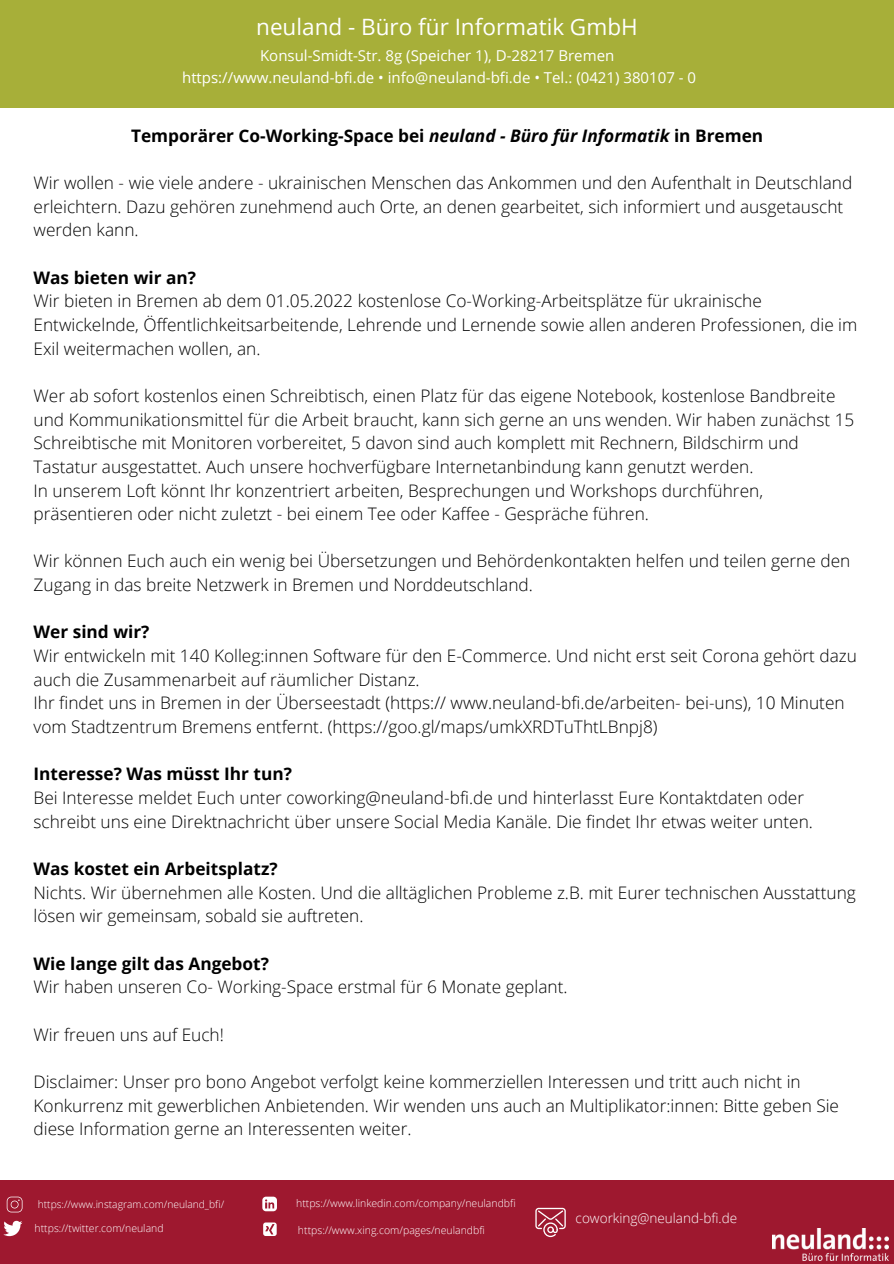
<style>
.page{position:relative;width:894px;height:1264px;background:#fff}
.page>*{position:absolute;margin:0;border:0;box-sizing:border-box;transform-origin:0 0}
.t1{font:22.5px "Open Sans";color:#fff}
.t2{font:300 17.25px/23.7px "Open Sans";color:#000}
.t3{font:700 17.25px "Open Sans";color:#000}
.t4{font:15px "Open Sans";color:#fff}
.t5{font:300 13.5px "Open Sans";color:#fff}
.t6{font:300 10.5px "Open Sans";color:#fff}
.t7{font:300 10.2px "Open Sans";color:#fff}
.s1{font-style:italic}
</style>
<div class="page">
<div style="left:0;top:0;width:893px;height:108px;background:#a7af39"></div>
<div style="left:0;top:1180px;width:893px;height:83px;background:#9e182f"></div>
<img style="left:772px;top:1228px;width:115px;height:32px">
<svg style="left:7px;top:1196px;width:15px;height:16px"></svg>
<svg style="left:3px;top:1220px;width:19px;height:16px"></svg>
<svg style="left:262px;top:1196px;width:15px;height:15px"></svg>
<svg style="left:263px;top:1222px;width:13px;height:13px"></svg>
<svg style="left:535px;top:1207px;width:30px;height:30px"></svg>
<p class="t1" style="left:256px;top:11px;width:383px">neuland - Büro für Informatik GmbH</p>
<p class="t4" style="left:260px;top:45px;width:355px">Konsul-Smidt-Str. 8g (Speicher 1), D-28217 Bremen</p>
<p class="t4" style="left:182px;top:67px;width:515px">https://www.neuland-bfi.de • info@neuland-bfi.de • Tel.: (0421) 380107 - 0</p>
<p class="t3" style="left:131px;top:123px;width:633px">Temporä rer Co-Working-Space bei <span class="s1">neuland - Büro für Informatik</span> in Bremen</p>
<p class="t2" style="left:34px;top:170px;width:820px">Wir wollen - wie viele andere - ukrainischen Menschen das Ankommen und den Aufenthalt in Deutschland erleichtern. Dazu gehören zunehmend auch Orte, an denen gearbeitet, sich informiert und ausgetauscht werden kann.</p>
<p class="t3" style="left:34px;top:265px;width:164px">Was bieten wir an?</p>
<p class="t2" style="left:34px;top:289px;width:825px">Wir bieten in Bremen ab dem 01.05.2022 kostenlose Co-Working-Arbeitsplätze fü r ukrainische<br>Entwickelnde, Öffentlichkeitsarbeitende, Lehrende und Lernende sowie allen anderen Professionen, die im<br>Exil weitermachen wollen, an.</p>
<p class="t2" style="left:34px;top:383px;width:822px">Wer ab sofort kostenlos einen Schreibtisch, einen Platz fü r das eigene Notebook, kostenlose Bandbreite und Kommunikationsmittel fü r die Arbeit braucht, kann sich gerne an uns wenden. Wir haben zunächst 15<br>Schreibtische mit Monitoren vorbereitet, 5 davon sind auch komplett mit Rechnern, Bildschirm und Tastatur ausgestattet. Auch unsere hochverfügbare Internetanbindung kann genutzt werden.</p>
<p class="t2" style="left:34px;top:478px;width:730px">In unserem Loft könnt Ihr konzentriert arbeiten, Besprechungen und Workshops durchfü hren, präsentieren oder nicht zuletzt - bei einem Tee oder Kaffee - Gespräche fü hren.</p>
<p class="t2" style="left:34px;top:549px;width:818px">Wir können Euch auch ein wenig bei Ü bersetzungen und Behördenkontakten helfen und teilen gerne den<br>Zugang in das breite Netzwerk in Bremen und Norddeutschland.</p>
<p class="t3" style="left:34px;top:620px;width:117px">Wer sind wir?</p>
<p class="t2" style="left:34px;top:643px;width:824px">Wir entwickeln mit 140 Kolleg:innen Software fü r den E-Commerce. Und nicht erst seit Corona gehört dazu auch die Zusammenarbeit auf räumlicher Distanz.</p>
<p class="t2" style="left:34px;top:691px;width:812px">Ihr findet uns in Bremen in der Ü berseestadt (https:// www.neuland-bfi.de/arbeiten- bei-uns), 10 Minuten vom Stadtzentrum Bremens entfernt. (https://goo.gl/maps/umkXRDTuThtLBnpj8)</p>
<p class="t3" style="left:34px;top:762px;width:260px">Interesse? Was müsst Ihr tun?</p>
<p class="t2" style="left:34px;top:785px;width:780px">Bei Interesse meldet Euch unter coworking@neuland-bfi.de und hinterlasst Eure Kontaktdaten oder schreibt uns eine Direktnachricht ü ber unsere Social Media Kanä le. Die findet Ihr etwas weiter unten.</p>
<p class="t3" style="left:34px;top:856px;width:246px">Was kostet ein Arbeitsplatz?</p>
<p class="t2" style="left:34px;top:880px;width:823px">Nichts. Wir ü bernehmen alle Kosten. Und die alltäglichen Probleme z.B. mit Eurer technischen Ausstattung lösen wir gemeinsam, sobald sie auftreten.</p>
<p class="t3" style="left:34px;top:951px;width:237px">Wie lange gilt das Angebot?</p>
<p class="t2" style="left:34px;top:974px;width:535px">Wir haben unseren Co- Working-Space erstmal fü r 6 Monate geplant.</p>
<p class="t2" style="left:34px;top:1022px;width:192px">Wir freuen uns auf Euch!</p>
<p class="t2" style="left:34px;top:1069px;width:806px">Disclaimer: Unser pro bono Angebot verfolgt keine kommerziellen Interessen und tritt auch nicht in<br>Konkurrenz mit gewerblichen Anbietenden. Wir wenden uns auch an Multiplikator:innen: Bitte geben Sie diese Information gerne an Interessenten weiter.</p>
<p class="t7" style="left:38px;top:1197px;width:188px">https://www.instagram.com/neuland_bfi/</p>
<p class="t6" style="left:35px;top:1220px;width:130px">https://twitter.com/neuland</p>
<p class="t6" style="left:296px;top:1196px;width:221px">https://www.linkedin.com/company/neulandbfi</p>
<p class="t6" style="left:298px;top:1222px;width:188px">https://www.xing.com/pages/neulandbfi</p>
<p class="t5" style="left:575px;top:1208px;width:163px">coworking@neuland-bfi.de</p>
</div>
